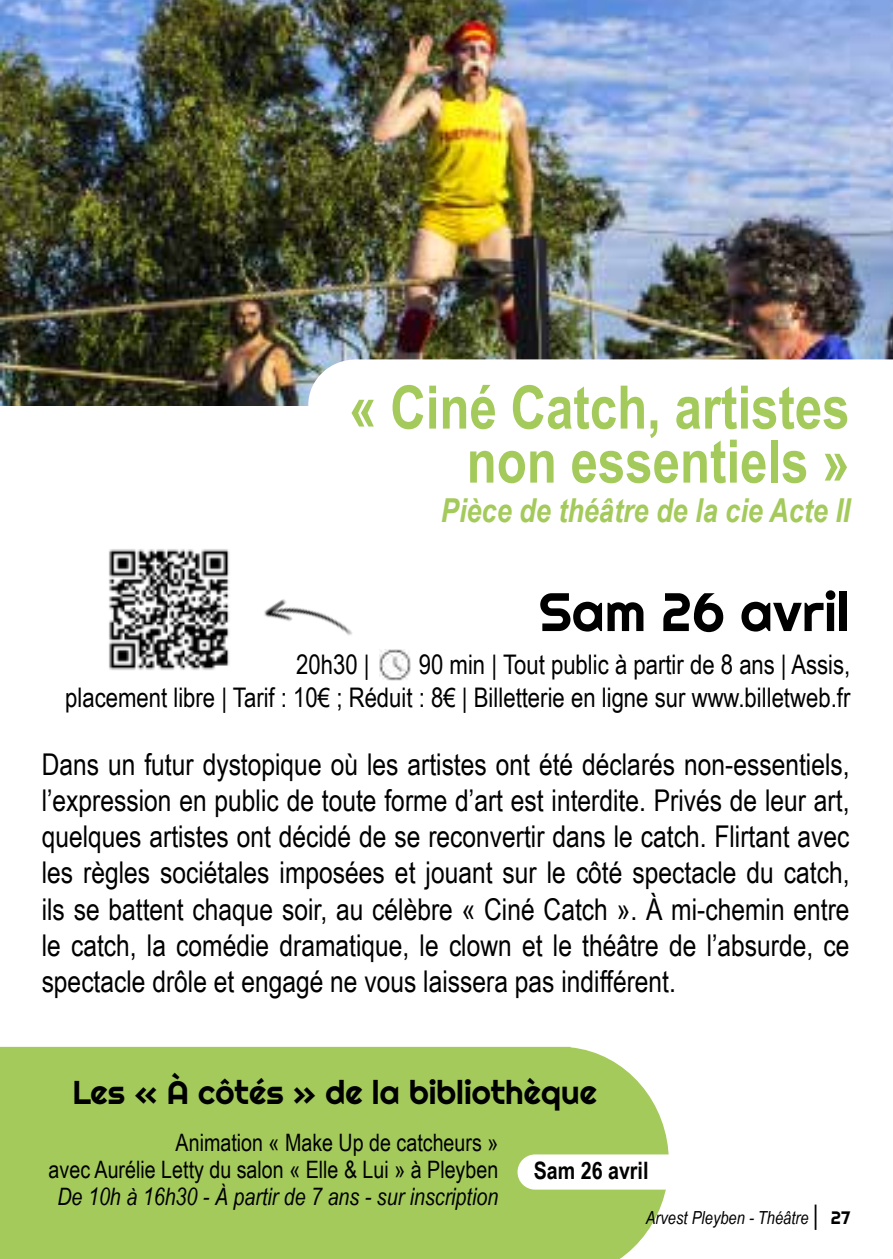
<style>
.page{position:relative;width:893px;height:1259px;background:#fff}
.page>*{position:absolute;margin:0;border:0;box-sizing:border-box;transform-origin:0 0}
.t1{font:700 60px/54px "Arial Narrow";color:#a4ca5b;text-align:right}
.t2{font:54px "Righteous";color:#000}
.t3{font:italic 700 33px "Arial Narrow";color:#a4ca5b}
.t4{font:33px "Righteous";color:#000}
.t5{font:30px/36px "Arial Narrow";color:#000;text-align:justify}
.t6{font:27px/32.4px "Arial Narrow";color:#000;text-align:right}
.t7{font:24px/27px "Arial Narrow";color:#000;text-align:right}
.t8{font:italic 24px "Arial Narrow";color:#000}
.t9{font:700 24px "Arial Narrow";color:#000}
.t10{font:italic 18px "Arial Narrow";color:#000}
.s1{font-style:normal;font-size:27px}
.s2{font-family:"Righteous";font-style:normal}
</style>
<div class="page">
<img style="left:0;top:0;width:893px;height:405px">
<svg style="left:308px;top:359px;width:585px;height:47px"></svg>
<img style="left:380px;top:649px;width:30px;height:31px">
<div style="left:0;top:1047px;width:669px;height:212px;background:#a4ca5b"></div>
<div style="left:517px;top:1154px;width:239px;height:35px;background:#fff;border-radius:18px"></div>
<img style="left:109px;top:549px;width:120px;height:121px">
<img style="left:264px;top:599px;width:88px;height:36px">
<h1 class="t1" style="left:349px;top:377px;width:502px">« Ciné Catch, artistes non essentiels »</h1>
<p class="t3" style="left:441px;top:485px;width:411px">Pièce de théâtre de la cie Acte II</p>
<h2 class="t2" style="left:539px;top:578px;width:312px">Sam 26 avril</h2>
<p class="t6" style="left:65px;top:647px;width:787px">90 min | Tout public à partir de 8 ans | Assis,<br>placement libre | Tarif : 10€ ; Réduit : 8€ | Billetterie en ligne sur www.billetweb.fr</p>
<p class="t6" style="left:296px;top:647px;width:75px">20h30 |</p>
<p class="t5" style="left:42px;top:746px;width:809px">Dans un futur dystopique où les artistes ont été déclarés non-essentiels, l’expression en public de toute forme d’art est interdite. Privés de leur art, quelques artistes ont décidé de se reconvertir dans le catch. Flirtant avec les règles sociétales imposées et jouant sur le côté spectacle du catch, ils se battent chaque soir, au célèbre « Ciné Catch ». À mi-chemin entre le catch, la comédie dramatique, le clown et le théâtre de l’absurde, ce spectacle drôle et engagé ne vous laissera pas indifférent.</p>
<p class="t4" style="left:72px;top:1071px;width:526px">Les « À côtés » de la bibliothèque</p>
<p class="t7" style="left:49px;top:1128px;width:451px">Animation « Make Up de catcheurs »<br>avec Aurélie Letty du salon « Elle &amp; Lui » à Pleyben</p>
<p class="t8" style="left:57px;top:1180px;width:442px">De 10h à 16h30 - À partir de 7 ans - sur inscription</p>
<p class="t9" style="left:534px;top:1152px;width:116px">Sam 26 avril</p>
<p class="t10" style="left:646px;top:1205px;width:206px">Arvest Pleyben - Théâtre <span class="s1">|</span> <span class="s2">27</span></p>
</div>
